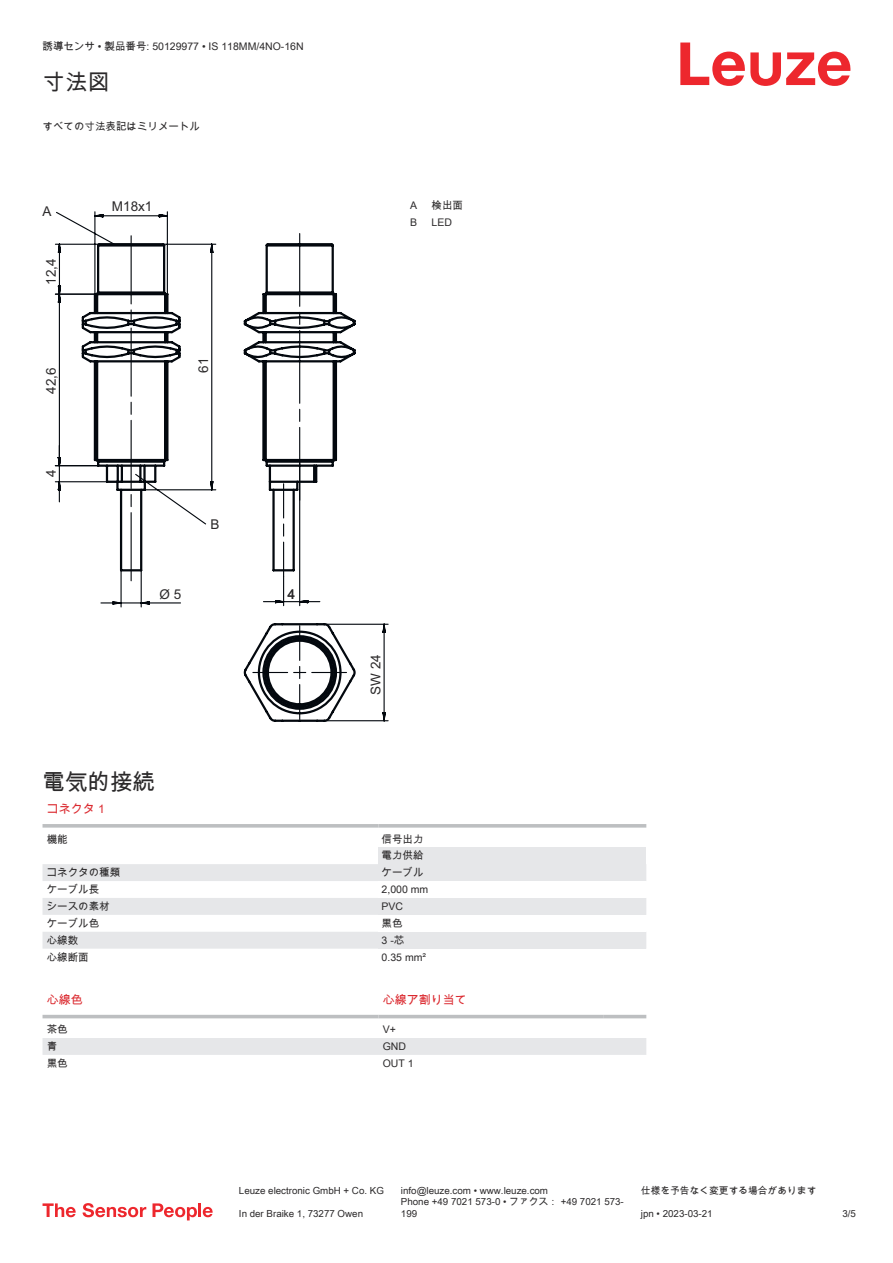
<style>
.page{position:relative;width:893px;height:1263px;background:#fff}
.page>*{position:absolute;margin:0;border:0;box-sizing:border-box;transform-origin:0 0}
.t1{font:22.5px "Arial Unicode MS";color:#2b292a}
.t2{font:13.5px "Arial";color:#2b292a}
.t3{font:12px "Arial Unicode MS";color:#db2a30}
.t4{font:10.5px/17px "Arial Unicode MS";color:#2b292a}
.t5{font:9.75px/11.7px "Arial Unicode MS";color:#2b292a}
</style>
<div class="page">
<svg style="left:680px;top:43px;width:170px;height:43px"></svg>
<svg style="left:43px;top:864px;width:335px;height:85px;fill:#e6e7e9"></svg>
<svg style="left:43px;top:824px;width:335px;height:4px"></svg>
<svg style="left:378px;top:824px;width:268px;height:4px"></svg>
<div style="left:378px;top:847px;width:268px;height:17px;background:#e6e7e9"></div>
<div style="left:378px;top:864px;width:268px;height:17px;background:#e6e7e9"></div>
<div style="left:378px;top:898px;width:268px;height:17px;background:#e6e7e9"></div>
<div style="left:378px;top:932px;width:268px;height:17px;background:#e6e7e9"></div>
<svg style="left:43px;top:1014px;width:603px;height:5px"></svg>
<div style="left:43px;top:1038px;width:603px;height:17px;background:#e6e7e9"></div>
<hr style="left:43px;top:1015px;width:335px;height:3px;background:#bdbfc1">
<hr style="left:378px;top:1015px;width:226px;height:3px;background:#bdbfc1">
<hr style="left:604px;top:1015px;width:42px;height:3px;background:#bdbfc1">
<svg style="left:43px;top:1203px;width:33px;height:14px"></svg>
<svg style="left:83px;top:1203px;width:63px;height:14px"></svg>
<svg style="left:153px;top:1203px;width:44px;height:17px"></svg>
<hr style="left:198px;top:1203px;width:3px;height:14px;background:#ed272d">
<svg style="left:203px;top:1207px;width:10px;height:10px"></svg>
<svg style="left:56px;top:211px;width:333px;height:511px"></svg>
<svg style="left:54px;top:232px;width:294px;height:488px"></svg>
<p class="t4" style="left:43px;top:38px;width:263px">誘導センサ • 製品番号: 50129977 • IS 118MM/4NO-16N</p>
<h1 class="t1" style="left:43px;top:66px;width:69px">寸法図</h1>
<p class="t4" style="left:43px;top:118px;width:159px">すべての寸法表記はミリメートル</p>
<h2 class="t2" style="left:43px;top:206px;width:11px">A</h2>
<h2 class="t2" style="left:46px;top:285px;width:28px;rotate:-90deg">12,4</h2>
<h2 class="t2" style="left:46px;top:394px;width:28px;rotate:-90deg">42,6</h2>
<h2 class="t2" style="left:46px;top:477px;width:9px;rotate:-90deg">4</h2>
<h2 class="t2" style="left:112px;top:201px;width:42px">M18x1</h2>
<h2 class="t2" style="left:198px;top:373px;width:17px;rotate:-90deg">61</h2>
<h2 class="t2" style="left:159px;top:589px;width:23px">Ø 5</h2>
<h2 class="t2" style="left:210px;top:519px;width:11px">B</h2>
<h2 class="t2" style="left:288px;top:589px;width:9px">4</h2>
<p class="t4" style="left:410px;top:197px;width:9px">A</p>
<p class="t4" style="left:432px;top:197px;width:33px">検出面</p>
<p class="t4" style="left:410px;top:214px;width:9px">B</p>
<p class="t4" style="left:432px;top:214px;width:22px">LED</p>
<h2 class="t2" style="left:370px;top:695px;width:42px;rotate:-90deg">SW 24</h2>
<h1 class="t1" style="left:43px;top:766px;width:114px">電気的接続</h1>
<p class="t3" style="left:47px;top:800px;width:60px">コネクタ 1</p>
<p class="t4" style="left:47px;top:830px;width:22px">機能</p>
<p class="t4" style="left:382px;top:830px;width:43px">信号出力電力供給</p>
<p class="t4" style="left:47px;top:864px;width:75px">コネクタの種類</p>
<p class="t4" style="left:382px;top:864px;width:43px">ケーブル</p>
<p class="t4" style="left:47px;top:881px;width:54px">ケーブル長</p>
<p class="t4" style="left:382px;top:881px;width:48px">2,000 mm</p>
<p class="t4" style="left:47px;top:898px;width:64px">シースの素材</p>
<p class="t4" style="left:382px;top:898px;width:23px">PVC</p>
<p class="t4" style="left:47px;top:915px;width:54px">ケーブル色</p>
<p class="t4" style="left:382px;top:915px;width:22px">黒色</p>
<p class="t4" style="left:47px;top:931px;width:33px">心線数</p>
<p class="t4" style="left:382px;top:931px;width:24px">3 -芯</p>
<p class="t4" style="left:47px;top:948px;width:43px">心線断面</p>
<p class="t4" style="left:382px;top:948px;width:46px">0.35 mm²</p>
<p class="t3" style="left:47px;top:991px;width:37px">心線色</p>
<p class="t3" style="left:383px;top:991px;width:85px">心線ア割り当て</p>
<p class="t4" style="left:47px;top:1021px;width:22px">茶色</p>
<p class="t4" style="left:383px;top:1021px;width:15px">V+</p>
<p class="t4" style="left:47px;top:1038px;width:12px">青</p>
<p class="t4" style="left:383px;top:1038px;width:25px">GND</p>
<p class="t4" style="left:47px;top:1055px;width:22px">黒色</p>
<p class="t4" style="left:383px;top:1055px;width:32px">OUT 1</p>
<p class="t5" style="left:239px;top:1184px;width:146px">Leuze electronic GmbH + Co. KG</p>
<p class="t5" style="left:401px;top:1184px;width:149px">info@leuze.com • www.leuze.com</p>
<p class="t5" style="left:641px;top:1184px;width:177px">仕様を予告なく変更する場合があります</p>
<p class="t5" style="left:239px;top:1207px;width:126px">In der Braike 1, 73277 Owen</p>
<p class="t5" style="left:401px;top:1196px;width:224px">Phone +49 7021 573-0 • ファクス： +49 7021 573-<br>199</p>
<p class="t5" style="left:641px;top:1207px;width:73px">jpn • 2023-03-21</p>
<p class="t5" style="left:842px;top:1207px;width:15px">3 /5</p>
</div>
